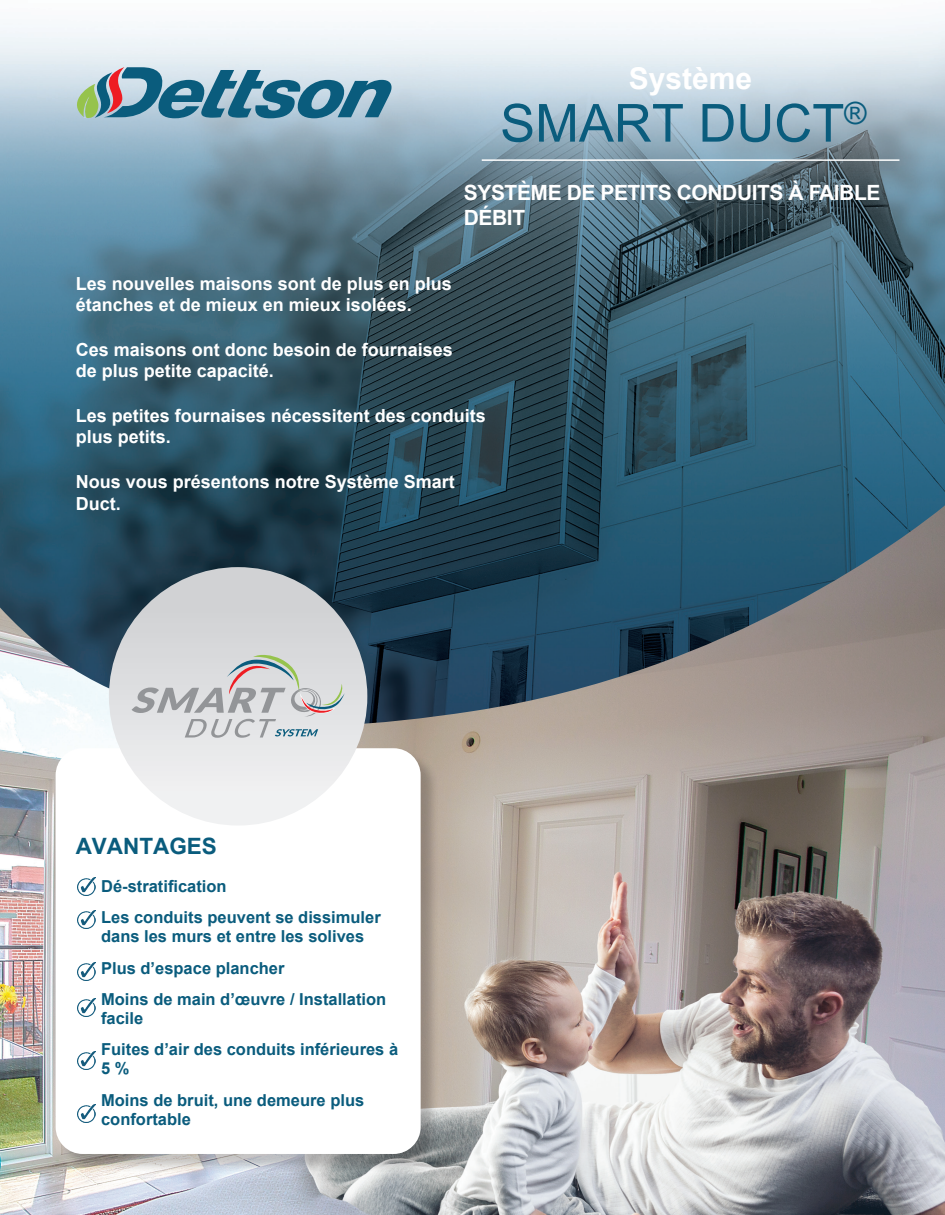
<style>
.page{position:relative;width:945px;height:1215px;background:#fff}
.page>*{position:absolute;margin:0;border:0;box-sizing:border-box;transform-origin:0 0}
.t1{font:52.5px "Arial";color:#0a5c7d}
.t2{font:700 30px "Arial";color:#fff}
.t3{font:700 22.5px "Arial";color:#0a5c7d}
.t4{font:700 21px/25.2px "Arial";letter-spacing:-.02em;color:#fff}
.t5{font:700 18px/21px "Arial";color:#fff}
.t6{font:700 16.5px/31.2px "Arial";color:#0a5c7d}
</style>
<div class="page">
<img style="left:0;top:728px;width:945px;height:487px">
<img style="left:0;top:21px;width:945px;height:707px">
<svg style="left:67px;top:67px;width:326px;height:52px;background:#779fb0"></svg>
<hr style="left:482px;top:159px;width:418px;height:2px;background:#fff">
<div style="left:58px;top:750px;width:382px;height:423px;background:#231f20;opacity:.25"></div>
<div style="left:56px;top:748px;width:365px;height:406px;background:#fff;border-radius:27px"></div>
<div style="left:109px;top:567px;width:258px;height:259px;background:linear-gradient(to bottom,#cbcccf,#f4f4f5);border-radius:129px"></div>
<svg style="left:132px;top:653px;width:213px;height:85px;background:#cecfd1"></svg>
<img style="left:78px;top:878px;width:17px;height:18px">
<img style="left:78px;top:963px;width:17px;height:18px">
<img style="left:78px;top:1052px;width:17px;height:18px">
<img style="left:78px;top:911px;width:17px;height:18px">
<img style="left:78px;top:999px;width:17px;height:18px">
<img style="left:78px;top:1105px;width:17px;height:18px">
<h2 class="t2" style="left:629px;top:57px;width:125px">Système</h2>
<h1 class="t1" style="left:500px;top:87px;width:368px">SMART DUCT<sup>®</sup></h1>
<p class="t4" style="left:464px;top:180px;width:418px">SYSTÈME DE PETITS CONDUITS À FAIBLE<br>DÉBIT</p>
<p class="t5" style="left:76px;top:274px;width:378px">Les nouvelles maisons sont de plus en plus étanches et de mieux en mieux isolées.</p>
<p class="t5" style="left:76px;top:340px;width:379px">Ces maisons ont donc besoin de fournaises de plus petite capacité.</p>
<p class="t5" style="left:76px;top:406px;width:412px">Les petites fournaises nécessitent des conduits plus petits.</p>
<p class="t5" style="left:76px;top:472px;width:381px">Nous vous présentons notre Système Smart<br>Duct.</p>
<p class="t3" style="left:76px;top:830px;width:143px">AVANTAGES</p>
<p class="t6" style="left:101px;top:871px;width:281px">Dé-stratification<br>Les conduits peuvent se dissimuler</p>
<p class="t6" style="left:101px;top:921px;width:287px">dans les murs et entre les solives<br>Plus d’espace plancher<br>Moins de main d’œuvre / Installation</p>
<p class="t6" style="left:101px;top:1003px;width:299px">facile<br>Fuites d’air des conduits inférieures à</p>
<p class="t6" style="left:101px;top:1053px;width:265px">5 %<br>Moins de bruit, une demeure plus</p>
<p class="t6" style="left:101px;top:1104px;width:91px">confortable</p>
</div>
